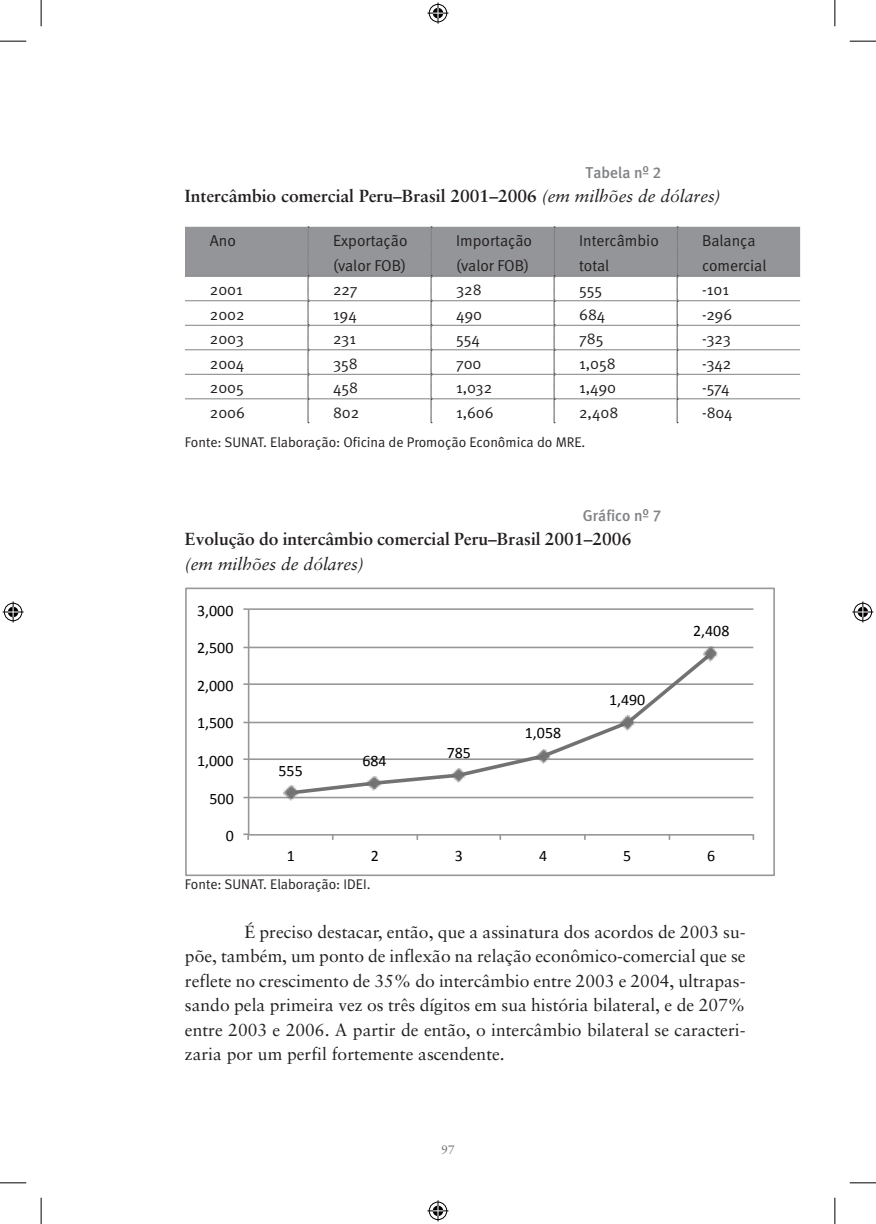
<style>
.page{position:relative;width:876px;height:1224px;background:#fff}
.page>*{position:absolute;margin:0;border:0;box-sizing:border-box;transform-origin:0 0}
._01_texto_corrido{font:17.5px/24.5px "Sabon";color:#231f20;text-align:justify}
._02_titulo_tabela_gr{font:700 17.5px/24.5px "Sabon";color:#231f20}
.t1{font:15.92px "Calibri";color:#000}
._02_texto_tabela{font:15.75px/24.5px "Meta Normal";color:#231f20}
._02_rubrica_tabela_g{font:500 15.75px "Meta Tab";color:#808285}
._02_fonte{font:14px "Meta Normal";color:#231f20}
.t2{font:12.25px "Sabon";color:#6c6d70}
.s1{font-weight:400;font-style:italic}
</style>
<div class="page">
<svg style="left:185px;top:227px;width:615px;height:196px"></svg>
<hr style="left:185px;top:276px;width:123px;height:1px;background:#808285">
<hr style="left:308px;top:276px;width:123px;height:1px;background:#808285">
<hr style="left:431px;top:276px;width:123px;height:1px;background:#808285">
<hr style="left:554px;top:276px;width:123px;height:1px;background:#808285">
<hr style="left:677px;top:276px;width:123px;height:1px;background:#808285">
<hr style="left:185px;top:300px;width:123px;height:1px;background:#808285">
<hr style="left:308px;top:300px;width:123px;height:1px;background:#808285">
<hr style="left:431px;top:300px;width:123px;height:1px;background:#808285">
<hr style="left:554px;top:300px;width:123px;height:1px;background:#808285">
<hr style="left:677px;top:300px;width:123px;height:1px;background:#808285">
<hr style="left:185px;top:325px;width:123px;height:1px;background:#808285">
<hr style="left:308px;top:325px;width:123px;height:1px;background:#808285">
<hr style="left:431px;top:325px;width:123px;height:1px;background:#808285">
<hr style="left:554px;top:325px;width:123px;height:1px;background:#808285">
<hr style="left:677px;top:325px;width:123px;height:1px;background:#808285">
<hr style="left:185px;top:349px;width:123px;height:1px;background:#808285">
<hr style="left:308px;top:349px;width:123px;height:1px;background:#808285">
<hr style="left:431px;top:349px;width:123px;height:1px;background:#808285">
<hr style="left:554px;top:349px;width:123px;height:1px;background:#808285">
<hr style="left:677px;top:349px;width:123px;height:1px;background:#808285">
<hr style="left:185px;top:374px;width:123px;height:1px;background:#808285">
<hr style="left:308px;top:374px;width:123px;height:1px;background:#808285">
<hr style="left:431px;top:374px;width:123px;height:1px;background:#808285">
<hr style="left:554px;top:374px;width:123px;height:1px;background:#808285">
<hr style="left:677px;top:374px;width:123px;height:1px;background:#808285">
<hr style="left:185px;top:398px;width:123px;height:1px;background:#808285">
<hr style="left:308px;top:398px;width:123px;height:1px;background:#808285">
<hr style="left:431px;top:398px;width:123px;height:1px;background:#808285">
<hr style="left:554px;top:398px;width:123px;height:1px;background:#808285">
<hr style="left:677px;top:398px;width:123px;height:1px;background:#808285">
<hr style="left:248px;top:796px;width:505px;height:2px;background:#979797">
<hr style="left:248px;top:758px;width:505px;height:2px;background:#979797">
<hr style="left:248px;top:721px;width:505px;height:2px;background:#979797">
<hr style="left:248px;top:683px;width:505px;height:2px;background:#979797">
<hr style="left:248px;top:646px;width:505px;height:2px;background:#979797">
<hr style="left:248px;top:608px;width:505px;height:2px;background:#979797">
<hr style="left:248px;top:609px;width:1px;height:225px;background:#979797">
<hr style="left:249px;top:833px;width:504px;height:2px;background:#979797">
<svg style="left:243px;top:833px;width:6px;height:6px"></svg>
<svg style="left:287px;top:648px;width:429px;height:146px"></svg>
<img style="left:284px;top:785px;width:14px;height:15px">
<img style="left:367px;top:776px;width:14px;height:14px">
<img style="left:451px;top:768px;width:15px;height:14px">
<img style="left:536px;top:749px;width:14px;height:14px">
<img style="left:621px;top:715px;width:14px;height:15px">
<img style="left:704px;top:647px;width:14px;height:14px">
<div style="left:185px;top:587px;width:590px;height:289px;border:2px solid #979797"></div>
<svg style="left:0;top:41px;width:26px;height:1px"></svg>
<svg style="left:850px;top:41px;width:26px;height:1px"></svg>
<svg style="left:0;top:1182px;width:26px;height:1px"></svg>
<svg style="left:850px;top:1182px;width:26px;height:1px"></svg>
<svg style="left:41px;top:0;width:1px;height:26px"></svg>
<svg style="left:41px;top:1197px;width:1px;height:26px"></svg>
<svg style="left:835px;top:0;width:1px;height:26px"></svg>
<svg style="left:835px;top:1197px;width:1px;height:26px"></svg>
<svg style="left:427px;top:3px;width:21px;height:21px"></svg>
<svg style="left:427px;top:1200px;width:21px;height:21px"></svg>
<svg style="left:3px;top:601px;width:21px;height:21px"></svg>
<svg style="left:852px;top:601px;width:21px;height:21px"></svg>
<p class="_02_rubrica_tabela_g" style="left:585px;top:163px;width:77px">Tabela nº 2</p>
<p class="_02_titulo_tabela_gr" style="left:185px;top:183px;width:537px">Intercâmbio comercial Peru–Brasil 2001–2006 <span class="s1">(em milhões de dólares)</span></p>
<p class="_02_texto_tabela" style="left:210px;top:228px;width:28px">Ano</p>
<p class="_02_texto_tabela" style="left:333px;top:228px;width:76px">Exportação (valor FOB)</p>
<p class="_02_texto_tabela" style="left:456px;top:228px;width:77px">Importação (valor FOB)</p>
<p class="_02_texto_tabela" style="left:579px;top:228px;width:81px">Intercâmbio total</p>
<p class="_02_texto_tabela" style="left:702px;top:228px;width:66px">Balança comercial</p>
<p class="_02_texto_tabela" style="left:210px;top:277px;width:35px">2001</p>
<p class="_02_texto_tabela" style="left:333px;top:277px;width:26px">227</p>
<p class="_02_texto_tabela" style="left:456px;top:277px;width:27px">328</p>
<p class="_02_texto_tabela" style="left:579px;top:277px;width:25px">555</p>
<p class="_02_texto_tabela" style="left:702px;top:277px;width:28px">-101</p>
<p class="_02_texto_tabela" style="left:210px;top:301px;width:36px">2002</p>
<p class="_02_texto_tabela" style="left:333px;top:301px;width:25px">194</p>
<p class="_02_texto_tabela" style="left:456px;top:301px;width:28px">490</p>
<p class="_02_texto_tabela" style="left:579px;top:301px;width:28px">684</p>
<p class="_02_texto_tabela" style="left:702px;top:301px;width:32px">-296</p>
<p class="_02_texto_tabela" style="left:210px;top:326px;width:36px">2003</p>
<p class="_02_texto_tabela" style="left:333px;top:326px;width:25px">231</p>
<p class="_02_texto_tabela" style="left:456px;top:326px;width:25px">554</p>
<p class="_02_texto_tabela" style="left:579px;top:326px;width:26px">785</p>
<p class="_02_texto_tabela" style="left:702px;top:326px;width:30px">-323</p>
<p class="_02_texto_tabela" style="left:210px;top:350px;width:36px">2004</p>
<p class="_02_texto_tabela" style="left:333px;top:350px;width:26px">358</p>
<p class="_02_texto_tabela" style="left:456px;top:350px;width:27px">700</p>
<p class="_02_texto_tabela" style="left:579px;top:350px;width:38px">1,058</p>
<p class="_02_texto_tabela" style="left:702px;top:350px;width:31px">-342</p>
<p class="_02_texto_tabela" style="left:210px;top:375px;width:36px">2005</p>
<p class="_02_texto_tabela" style="left:333px;top:375px;width:27px">458</p>
<p class="_02_texto_tabela" style="left:456px;top:375px;width:38px">1,032</p>
<p class="_02_texto_tabela" style="left:579px;top:375px;width:39px">1,490</p>
<p class="_02_texto_tabela" style="left:702px;top:375px;width:29px">-574</p>
<p class="_02_texto_tabela" style="left:210px;top:399px;width:37px">2006</p>
<p class="_02_texto_tabela" style="left:333px;top:399px;width:28px">802</p>
<p class="_02_texto_tabela" style="left:456px;top:399px;width:39px">1,606</p>
<p class="_02_texto_tabela" style="left:579px;top:399px;width:41px">2,408</p>
<p class="_02_texto_tabela" style="left:702px;top:399px;width:32px">-804</p>
<p class="_02_fonte" style="left:185px;top:434px;width:402px">Fonte: SUNAT. Elaboração: Oficina de Promoção Econômica do MRE.</p>
<p class="_02_rubrica_tabela_g" style="left:583px;top:506px;width:80px">Gráfico nº 7</p>
<p class="_02_titulo_tabela_gr" style="left:185px;top:526px;width:448px">Evolução do intercâmbio comercial Peru–Brasil 2001–2006 <span class="s1">(em milhões de dólares)</span></p>
<p class="t1" style="left:197px;top:600px;width:38px">3,000</p>
<p class="t1" style="left:197px;top:637px;width:38px">2,500</p>
<p class="t1" style="left:197px;top:675px;width:38px">2,000</p>
<p class="t1" style="left:197px;top:713px;width:38px">1,500</p>
<p class="t1" style="left:197px;top:750px;width:38px">1,000</p>
<p class="t1" style="left:210px;top:788px;width:26px">500</p>
<p class="t1" style="left:226px;top:825px;width:10px">0</p>
<p class="t1" style="left:279px;top:760px;width:26px">555</p>
<p class="t1" style="left:362px;top:750px;width:26px">684</p>
<p class="t1" style="left:447px;top:742px;width:26px">785</p>
<p class="t1" style="left:525px;top:722px;width:38px">1,058</p>
<p class="t1" style="left:609px;top:689px;width:38px">1,490</p>
<p class="t1" style="left:693px;top:620px;width:38px">2,408</p>
<p class="t1" style="left:287px;top:845px;width:10px">1</p>
<p class="t1" style="left:371px;top:845px;width:10px">2</p>
<p class="t1" style="left:455px;top:845px;width:10px">3</p>
<p class="t1" style="left:539px;top:845px;width:10px">4</p>
<p class="t1" style="left:623px;top:845px;width:10px">5</p>
<p class="t1" style="left:707px;top:845px;width:10px">6</p>
<p class="_02_fonte" style="left:185px;top:875px;width:187px">Fonte: SUNAT. Elaboração: IDEI.</p>
<p class="_01_texto_corrido" style="left:185px;top:919px;width:562px;text-indent:60px">É preciso destacar, então, que a assinatura dos acordos de 2003 su&shy;põe, também, um ponto de inflexão na relação econômico-comercial que se reflete no crescimento de 35% do intercâmbio entre 2003 e 2004, ultrapas&shy;sando pela primeira vez os três dígitos em sua história bilateral, e de 207% entre 2003 e 2006. A partir de então, o intercâmbio bilateral se caracteri&shy;zaria por um perfil fortemente ascendente.</p>
<p class="t2" style="left:441px;top:1142px;width:15px">97</p>
</div>
